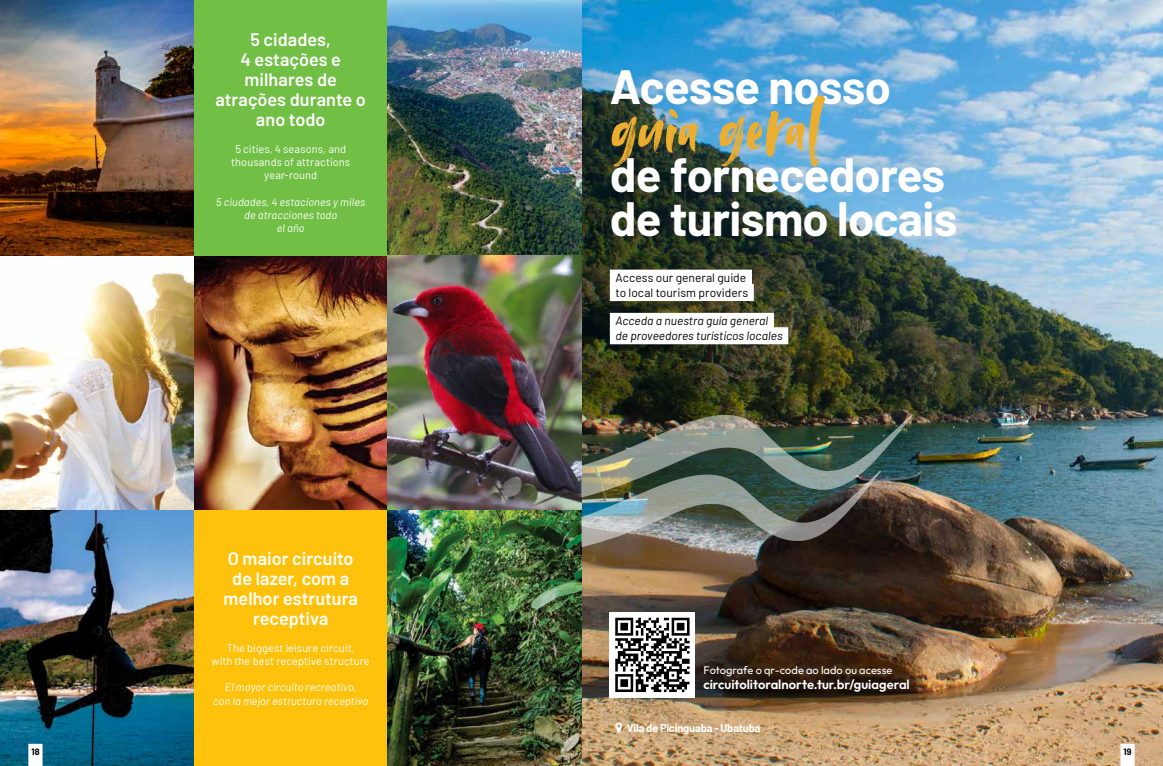
<style>
.page{position:relative;width:1163px;height:766px;background:#fff}
.page>*{position:absolute;margin:0;border:0;box-sizing:border-box;transform-origin:0 0}
.t1{font:80px "Avallon";letter-spacing:.005em;color:#ecae30}
.t2{font:700 47px/44px "Barlow";letter-spacing:-.015em;color:#fff}
.t3{font:600 18px/20px "Barlow";color:#fff;text-align:center}
.t4{font:600 13px "Outfit";letter-spacing:-.005em;color:#fff}
.t5{font:italic 12px/14.4px "Barlow";color:#000}
.t6{font:12px/14.4px "Barlow";color:#000}
.t7{font:11px/13.2px "Barlow";letter-spacing:.005em;color:#fff;text-align:center}
.t8{font:italic 11px/13.2px "Barlow";letter-spacing:.005em;color:#fff;text-align:center}
.t9{font:11px "Outfit";color:#fff}
.t10{font:700 11px "Barlow";letter-spacing:-.015em;color:#fff}
.t11{font:700 9px "Barlow";color:#000}
</style>
<div class="page">
<img style="left:0;top:255px;width:387px;height:255px">
<div style="left:193px;top:510px;width:196px;height:255px;background:#ffc20c"></div>
<div style="left:193px;top:0;width:195px;height:255px;background:#71bf44"></div>
<img style="left:387px;top:0;width:775px;height:765px">
<div style="left:609px;top:612px;width:85px;height:85px;background:#fff"></div>
<svg style="left:615px;top:617px;width:75px;height:75px"></svg>
<svg style="left:615px;top:617px;width:74px;height:74px"></svg>
<div style="left:609px;top:269px;width:142px;height:17px;background:#fff"></div>
<div style="left:609px;top:284px;width:144px;height:17px;background:#fff"></div>
<div style="left:609px;top:313px;width:164px;height:17px;background:#fff"></div>
<div style="left:609px;top:327px;width:179px;height:17px;background:#fff"></div>
<img style="left:0;top:0;width:194px;height:255px">
<img style="left:0;top:510px;width:194px;height:255px">
<div style="left:28px;top:743px;width:15px;height:22px;background:#fff"></div>
<div style="left:1120px;top:743px;width:14px;height:22px;background:#fff"></div>
<img style="left:581px;top:414px;width:331px;height:133px">
<svg style="left:615px;top:721px;width:7px;height:11px"></svg>
<h3 class="t3" style="left:215px;top:28px;width:152px">5 cidades,<br>4 estações e milhares de atrações durante o ano todo</h3>
<p class="t7" style="left:231px;top:141px;width:120px">5 cities, 4 seasons, and thousands of attractions year-round</p>
<p class="t8" style="left:216px;top:194px;width:150px">5 ciudades, 4 estaciones y miles de atracciones todo<br>el año</p>
<h3 class="t3" style="left:223px;top:547px;width:136px">O maior circuito de lazer, com a melhor estrutura receptiva</h3>
<p class="t7" style="left:212px;top:640px;width:160px">The biggest leisure circuit,<br>with the best receptive structure</p>
<p class="t8" style="left:213px;top:679px;width:157px">El mayor circuito recreativo,<br>con la mejor estructura receptiva</p>
<h2 class="t2" style="left:609px;top:62px;width:282px">Acesse nosso</h2>
<h1 class="t1" style="left:609px;top:77px;width:212px">guia geral</h1>
<h2 class="t2" style="left:609px;top:150px;width:349px">de fornecedores de turismo locais</h2>
<p class="t6" style="left:615px;top:269px;width:134px">Access our general guide to local tourism providers</p>
<p class="t5" style="left:615px;top:313px;width:168px">Acceda a nuestra guía general de proveedores turísticos locales</p>
<p class="t9" style="left:703px;top:663px;width:190px">Fotografe o qr-code ao lado ou acesse</p>
<p class="t4" style="left:703px;top:677px;width:208px">circuitolitoralnorte.tur.br/guiageral</p>
<p class="t10" style="left:626px;top:719px;width:135px">Vila de Picinguaba - Ubatuba</p>
<p class="t11" style="left:31px;top:745px;width:10px">18</p>
<p class="t11" style="left:1123px;top:745px;width:10px">19</p>
</div>
